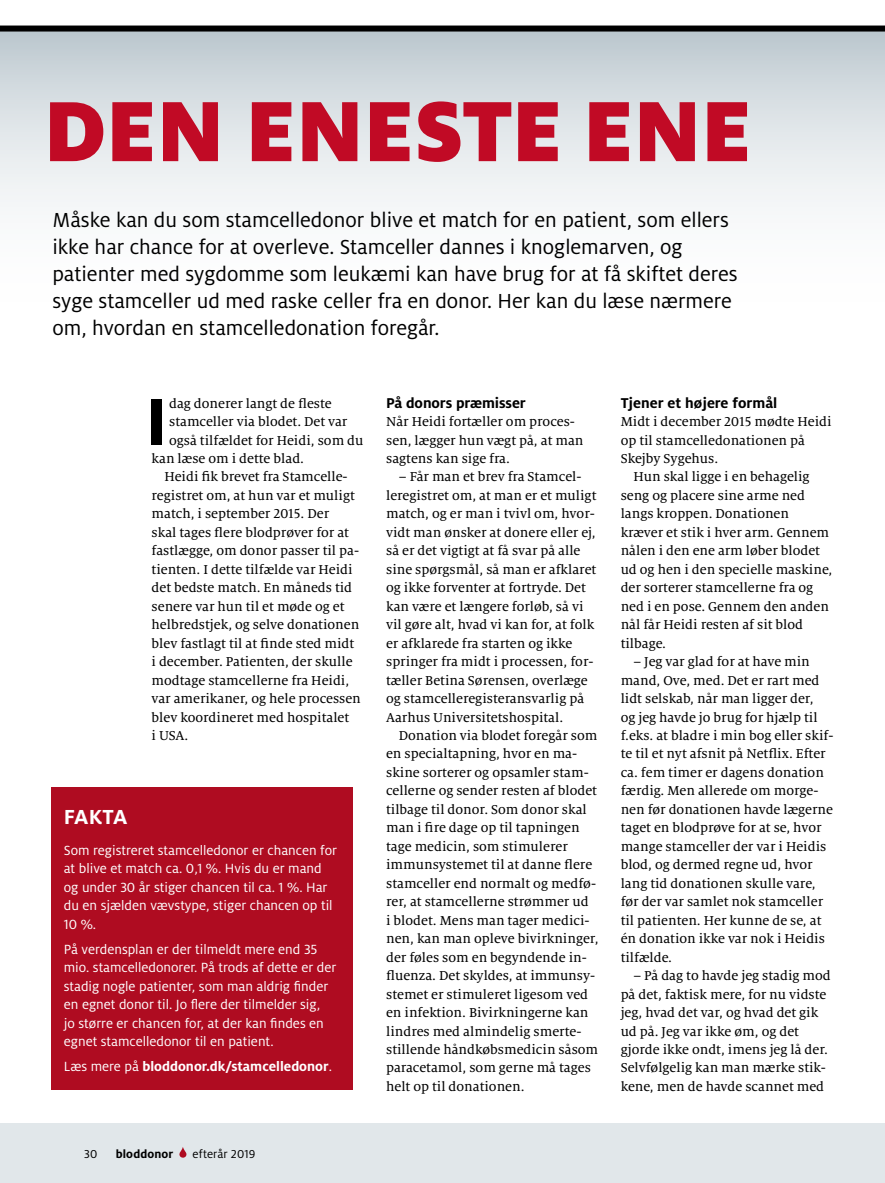
<style>
.page{position:relative;width:885px;height:1183px;background:#fff}
.page>*{position:absolute;margin:0;border:0;box-sizing:border-box;transform-origin:0 0}
.t1{font:900 94.5px "Milo OT";letter-spacing:-.005em;color:#c10a25}
.t2{font:700 73.5px "Milo OT";color:#000}
.t3{font:22.5px/27px "Milo OT";color:#000}
.t4{font:700 22.5px "Milo OT";letter-spacing:-.01em;color:#fff}
.t5{font:700 15.75px "Milo OT";letter-spacing:-.005em;color:#000}
.t6{font:14.7px/18.5px "Milo OT";color:#fff}
.t7{font:700 14.7px "Milo OT";color:#fff}
.t8{font:14.25px/18.5px "Milo Serif OT Text";color:#000}
.t9{font:12.75px "Milo OT";letter-spacing:.005em;color:#000}
.t10{font:700 12.75px "Milo OT";letter-spacing:.01em;color:#000}
.s1{font-weight:400}
</style>
<div class="page">
<div style="left:0;top:27px;width:884px;height:300px;background:linear-gradient(to bottom,#c6d0d6,#fff)"></div>
<div style="left:0;top:26px;width:884px;height:6px;background:#000"></div>
<div style="left:0;top:1123px;width:884px;height:59px;background:#e1e7ea"></div>
<div style="left:51px;top:787px;width:301px;height:302px;background:#af0c21"></div>
<svg style="left:179px;top:1147px;width:7px;height:10px"></svg>
<h1 class="t1" style="left:43px;top:76px;width:709px">DEN ENESTE ENE</h1>
<p class="t3" style="left:52px;top:207px;width:686px">Måske kan du som stamcelledonor blive et match for en patient, som ellers ikke har chance for at overleve. Stamceller dannes i knoglemarven, og patienter med sygdomme som leukæmi kan have brug for at få skiftet deres syge stamceller ud med raske celler fra en donor. Her kan du læse nærmere om, hvordan en stamcelledonation foregår.</p>
<h2 class="t2" style="left:145px;top:380px;width:24px">I</h2>
<p class="t8" style="left:169px;top:394px;width:164px">dag donerer langt de fleste</p>
<p class="t8" style="left:169px;top:412px;width:180px">stamceller via blodet. Det var</p>
<p class="t8" style="left:169px;top:431px;width:196px">også tilfældet for Heidi, som du</p>
<p class="t8" style="left:151px;top:449px;width:154px">kan læse om i dette blad.</p>
<p class="t8" style="left:164px;top:468px;width:185px">Heidi fik brevet fra Stamcelle-</p>
<p class="t8" style="left:151px;top:486px;width:205px">registret om, at hun var et muligt</p>
<p class="t8" style="left:151px;top:505px;width:179px">match, i september 2015. Der</p>
<p class="t8" style="left:151px;top:523px;width:199px">skal tages flere blodprøver for at</p>
<p class="t8" style="left:151px;top:541px;width:209px">fastlægge, om donor passer til pa-</p>
<p class="t8" style="left:151px;top:560px;width:202px">tienten. I dette tilfælde var Heidi</p>
<p class="t8" style="left:151px;top:578px;width:202px">det bedste match. En måneds tid</p>
<p class="t8" style="left:151px;top:597px;width:194px">senere var hun til et møde og et</p>
<p class="t8" style="left:151px;top:615px;width:209px">helbredstjek, og selve donationen</p>
<p class="t8" style="left:151px;top:634px;width:204px">blev fastlagt til at finde sted midt</p>
<p class="t8" style="left:151px;top:652px;width:202px">i december. Patienten, der skulle</p>
<p class="t8" style="left:151px;top:671px;width:199px">modtage stamcellerne fra Heidi,</p>
<p class="t8" style="left:151px;top:689px;width:211px">var amerikaner, og hele processen</p>
<p class="t8" style="left:151px;top:708px;width:199px">blev koordineret med hospitalet</p>
<p class="t8" style="left:151px;top:726px;width:38px">i USA.</p>
<h3 class="t4" style="left:64px;top:804px;width:65px">FAKTA</h3>
<p class="t6" style="left:64px;top:841px;width:275px">Som registreret stamcelledonor er chancen for at blive et match ca. 0,1 %. Hvis du er mand og under 30 år stiger chancen til ca. 1 %. Har du en sjælden vævstype, stiger chancen op til 10 %.</p>
<p class="t6" style="left:64px;top:939px;width:274px">På verdensplan er der tilmeldt mere end 35 mio. stamcelledonorer. På trods af dette er der stadig nogle patienter, som man aldrig finder en egnet donor til. Jo flere der tilmelder sig,<br>jo større er chancen for, at der kan findes en egnet stamcelledonor til en patient.</p>
<p class="t7" style="left:64px;top:1057px;width:269px"><span class="s1">Læs mere på</span> bloddonor.dk/stamcelledonor<span class="s1">.</span></p>
<p class="t9" style="left:84px;top:1146px;width:15px">30</p>
<p class="t10" style="left:116px;top:1146px;width:59px">bloddonor</p>
<p class="t9" style="left:192px;top:1146px;width:64px">efterår 2019</p>
<p class="t5" style="left:386px;top:393px;width:141px">På donors præmisser</p>
<p class="t8" style="left:386px;top:412px;width:199px">Når Heidi fortæller om proces&shy;sen, lægger hun vægt på, at man sagtens kan sige fra.</p>
<p class="t8" style="left:386px;top:468px;width:212px;text-indent:13px">– Får man et brev fra Stamcel&shy;leregistret om, at man er et muligt match, og er man i tvivl om, hvor&shy;vidt man ønsker at donere eller ej, så er det vigtigt at få svar på alle sine spørgsmål, så man er afklaret og ikke forventer at fortryde. Det kan være et længere forløb, så vi vil gøre alt, hvad vi kan for, at folk er afklarede fra starten og ikke springer fra midt i processen, for&shy;tæller Betina Sørensen, overlæge og stamcelleregisteransvarlig på Aarhus Universitetshospital.</p>
<p class="t8" style="left:386px;top:726px;width:214px;text-indent:13px">Donation via blodet foregår som en specialtapning, hvor en ma&shy;skine sorterer og opsamler stam&shy;cellerne og sender resten af blodet tilbage til donor. Som donor skal man i fire dage op til tapningen tage medicin, som stimulerer immunsystemet til at danne flere stamceller end normalt og medfø&shy;rer, at stamcellerne strømmer ud<br>i blodet. Mens man tager medici&shy;nen, kan man opleve bivirkninger, der føles som en begyndende in&shy;fluenza. Det skyldes, at immunsy&shy;stemet er stimuleret ligesom ved en infektion. Bivirkningerne kan lindres med almindelig smerte&shy;stillende håndkøbsmedicin såsom paracetamol, som gerne må tages helt op til donationen.</p>
<p class="t5" style="left:620px;top:393px;width:158px">Tjener et højere formål</p>
<p class="t8" style="left:620px;top:412px;width:212px">Midt i december 2015 mødte Heidi</p>
<p class="t8" style="left:620px;top:431px;width:186px">op til stamcelledonationen på</p>
<p class="t8" style="left:620px;top:449px;width:99px">Skejby Sygehus.</p>
<p class="t8" style="left:633px;top:468px;width:178px">Hun skal ligge i en behagelig</p>
<p class="t8" style="left:620px;top:486px;width:186px">seng og placere sine arme ned</p>
<p class="t8" style="left:620px;top:505px;width:170px">langs kroppen. Donationen</p>
<p class="t8" style="left:620px;top:523px;width:210px">kræver et stik i hver arm. Gennem</p>
<p class="t8" style="left:620px;top:541px;width:201px">nålen i den ene arm løber blodet</p>
<p class="t8" style="left:620px;top:560px;width:213px">ud og hen i den specielle maskine,</p>
<p class="t8" style="left:620px;top:578px;width:194px">der sorterer stamcellerne fra og</p>
<p class="t8" style="left:620px;top:597px;width:210px">ned i en pose. Gennem den anden</p>
<p class="t8" style="left:620px;top:615px;width:184px">nål får Heidi resten af sit blod</p>
<p class="t8" style="left:620px;top:634px;width:47px">tilbage.</p>
<p class="t8" style="left:620px;top:652px;width:214px;text-indent:13px">– Jeg var glad for at have min mand, Ove, med. Det er rart med lidt selskab, når man ligger der,<br>og jeg havde jo brug for hjælp til f.eks. at bladre i min bog eller skif&shy;te til et nyt afsnit på Netflix. Efter ca. fem timer er dagens donation færdig. Men allerede om morge&shy;nen før donationen havde lægerne taget en blodprøve for at se, hvor mange stamceller der var i Heidis blod, og dermed regne ud, hvor lang tid donationen skulle vare, før der var samlet nok stamceller til patienten. Her kunne de se, at én donation ikke var nok i Heidis tilfælde.</p>
<p class="t8" style="left:620px;top:966px;width:212px;text-indent:13px">– På dag to havde jeg stadig mod på det, faktisk mere, for nu vidste jeg, hvad det var, og hvad det gik ud på. Jeg var ikke øm, og det gjorde ikke ondt, imens jeg lå der.<br>Selvfølgelig kan man mærke stik&shy;kene, men de havde scannet med</p>
</div>
